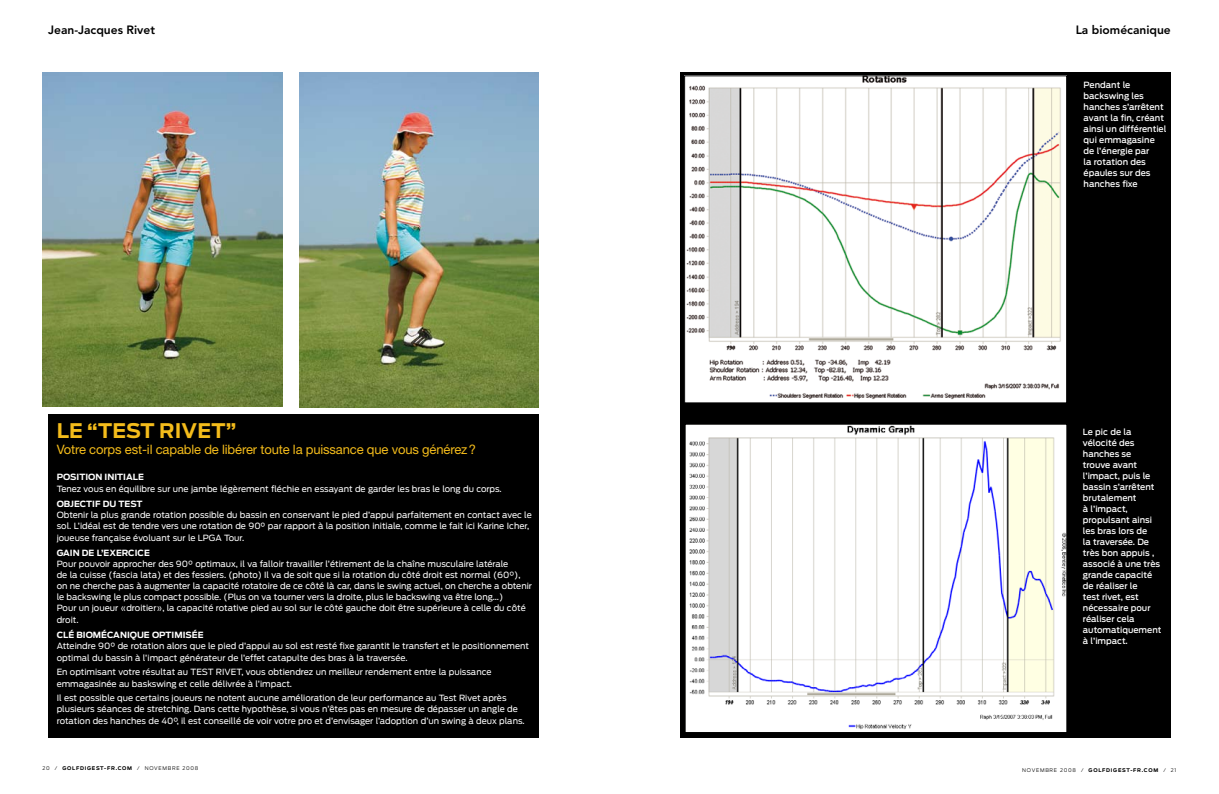
<style>
.page{position:relative;width:1219px;height:794px;background:#fff}
.page>*{position:absolute;margin:0;border:0;box-sizing:border-box;transform-origin:0 0}
.t1{font:700 20px "Antenna";letter-spacing:.01em;color:#f4bc1b}
.t2{font:13px "Helvetica Neue";letter-spacing:-.01em;color:#f4bc1b}
.t3{font:800 12px "Avenir";color:#000}
.t4{font:8.5px/11px "Antenna";color:#fff}
.t5{font:500 8.5px/11px "Antenna";color:#fff}
.t6{font:700 8.5px "Antenna";color:#fff}
.t7{font:700 5px "Antenna";letter-spacing:.15em;color:#000}
.s1{font-weight:300}
</style>
<div class="page">
<div style="left:680px;top:72px;width:491px;height:665px;background:#000"></div>
<img style="left:687px;top:426px;width:378px;height:305px">
<img style="left:686px;top:77px;width:379px;height:324px">
<div style="left:684px;top:75px;width:383px;height:328px;border:1px solid #000"></div>
<img style="left:43px;top:72px;width:239px;height:335px">
<img style="left:299px;top:72px;width:240px;height:335px">
<div style="left:48px;top:414px;width:491px;height:323px;background:#000"></div>
<h3 class="t3" style="left:48px;top:23px;width:108px">Jean-Jacques Rivet</h3>
<h3 class="t3" style="left:1076px;top:23px;width:97px">La biomécanique</h3>
<h1 class="t1" style="left:57px;top:418px;width:181px">LE “TEST RIVET”</h1>
<h2 class="t2" style="left:57px;top:441px;width:421px">Votre corps est-il capable de libérer toute la puissance que vous générez?</h2>
<p class="t6" style="left:57px;top:472px;width:7px">POSITIO</p>
<p class="t6" style="left:95px;top:472px;width:44px">N INITIALE</p>
<p class="t4" style="left:57px;top:484px;width:447px">Tenez vous en équilibre sur une jambe légèrement fléchie en essayant de garder les bras le long du corps.</p>
<p class="t6" style="left:57px;top:499px;width:24px">OBJECTIF</p>
<p class="t6" style="left:103px;top:499px;width:23px">DU TEST</p>
<p class="t4" style="left:57px;top:509px;width:477px">Obtenir la plus grande rotation possible du bassin en conservant le pied d’appui parfaitement en contact avec le sol. L’idéal est de tendre vers une rotation de 90° par rapport à la position initiale, comme le fait ici Karine Icher,</p>
<p class="t4" style="left:57px;top:532px;width:189px">joueuse française évoluant sur le LPGA Tour.</p>
<p class="t6" style="left:57px;top:548px;width:78px">GAIN DE L’EXERCICE</p>
<p class="t4" style="left:57px;top:558px;width:477px">Pour pouvoir approcher des 90° optimaux, il va falloir travailler l’étirement de la chaîne musculaire latérale<br>de la cuisse (fascia lata) et des fessiers. (photo) Il va de soit que si la rotation du côté droit est normal (60°), on ne cherche pas à augmenter la capacité rotatoire de ce côté là car, dans le swing actuel, on cherche a obtenir le backswing le plus compact possible. (Plus on va tourner vers la droite, plus le backswing va être long…)<br>Pour un joueur «droitier», la capacité rotative pied au sol sur le côté gauche doit être supérieure à celle du côté</p>
<p class="t4" style="left:57px;top:614px;width:23px">droit.</p>
<p class="t6" style="left:57px;top:629px;width:33px">CLÉ BIOM</p>
<p class="t6" style="left:101px;top:629px;width:71px">ÉCANIQUE OPTIMIS</p>
<p class="t6" style="left:192px;top:629px;width:12px">ÉE</p>
<p class="t4" style="left:57px;top:640px;width:474px;line-height:12px">Atteindre 90° de rotation alors que le pied d’appui au sol est resté fixe garantit le transfert et le positionnement optimal du bassin à l’impact générateur de l’effet catapulte des bras à la traversée.</p>
<p class="t4" style="left:57px;top:665px;width:436px;line-height:12px">En optimisant votre résultat au TEST RIVET, vous obtiendrez un meilleur rendement entre la puissance emmagasinée au baskswing et celle délivrée à l’impact.</p>
<p class="t4" style="left:57px;top:692px;width:463px">Il est possible que certains joueurs ne notent aucune amélioration de leur performance au Test Rivet après plusieurs séances de stretching. Dans cette hypothèse, si vous n’êtes pas en mesure de dépasser un angle de</p>
<p class="t4" style="left:57px;top:715px;width:470px">rotation des hanches de 40°, il est conseillé de voir votre pro et d’envisager l’adoption d’un swing à deux plans.</p>
<p class="t7" style="left:43px;top:765px;width:157px"><span class="s1">20 /</span> GOLFDIGEST-FR.COM <span class="s1">/ NOVEMBRE 2008</span></p>
<p class="t5" style="left:1084px;top:79px;width:84px">Pendant le backswing les hanches s’arrêtent avant la fin, créant ainsi un différentiel qui emmagasine de l’énergie par<br>la rotation des épaules sur des hanches fixe</p>
<p class="t5" style="left:1083px;top:427px;width:80px">Le pic de la vélocité des hanches se<br>trouve avant l’impact, puis le bassin s’arrêtent brutalement<br>à l’impact, propulsant ainsi les bras lors de<br>la traversée. De très bon appuis , associé à une très grande capacité de réaliser le<br>test rivet, est nécessaire pour réaliser cela automatiquement à l’impact.</p>
<p class="t7" style="left:1022px;top:767px;width:156px"><span class="s1">NOVEMBRE 2008 /</span> GOLFDIGEST-FR.COM <span class="s1">/ 21</span></p>
</div>
